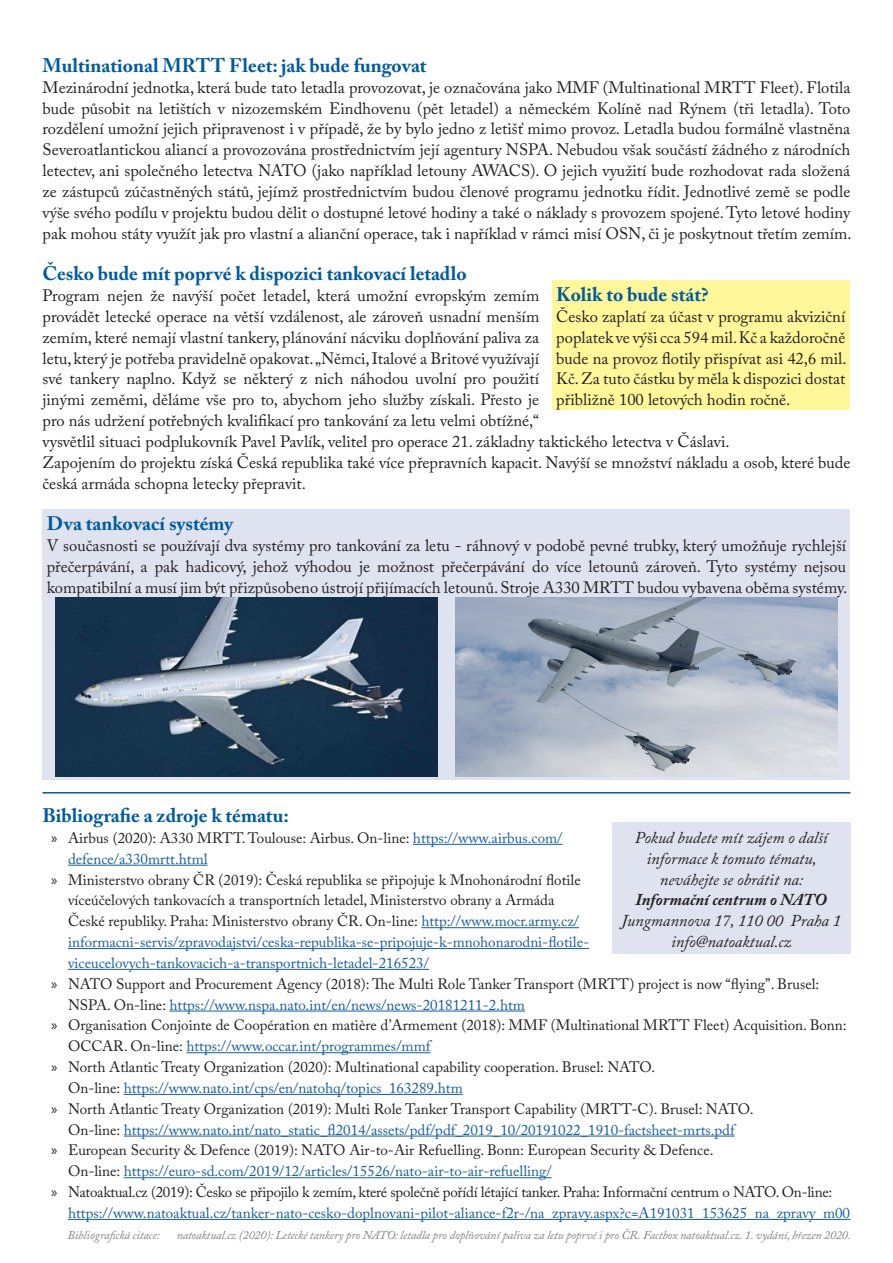
<style>
.page{position:relative;width:893px;height:1263px;background:#fff}
.page>*{position:absolute;margin:0;border:0;box-sizing:border-box;transform-origin:0 0}
.Nadpis{font:700 19.5px "Adobe Caslon Pro";color:#015a9d}
.Nadpis_biblio{font:700 19.5px "Adobe Caslon Pro";color:#015a9d}
.t1{font:16.5px/20.9px "Adobe Caslon Pro";color:#231f20;text-align:justify}
.t2{font:italic 16.5px/20.9px "Adobe Caslon Pro";color:#231f20;text-align:center}
.t3{font:15px/20.9px "Adobe Caslon Pro";color:#231f20}
.t4{font:15px/20.9px "Adobe Caslon Pro";letter-spacing:-.01em;color:#175d9e}
.Citace{font:italic 12px "Adobe Caslon Pro";letter-spacing:-.01em;color:#808285}
.s1{font-family:"Myriad Pro"}
.s2{color:#175d9e}
.s3{font-family:"Myriad Pro";color:#231f20}
.s4{color:#231f20}
.s5{font-weight:700}
</style>
<div class="page">
<div style="left:43px;top:509px;width:807px;height:271px;background:#dee3ef"></div>
<hr style="left:43px;top:792px;width:807px;height:1px;background:#015a9d">
<hr style="left:413px;top:844px;width:149px;height:1px;background:#175d9e">
<hr style="left:68px;top:865px;width:140px;height:1px;background:#175d9e">
<hr style="left:421px;top:927px;width:158px;height:1px;background:#175d9e">
<hr style="left:68px;top:948px;width:521px;height:1px;background:#175d9e">
<hr style="left:68px;top:969px;width:361px;height:1px;background:#175d9e">
<hr style="left:170px;top:1011px;width:355px;height:1px;background:#175d9e">
<hr style="left:186px;top:1052px;width:244px;height:1px;background:#175d9e">
<hr style="left:124px;top:1094px;width:339px;height:1px;background:#175d9e">
<hr style="left:124px;top:1136px;width:611px;height:1px;background:#175d9e">
<hr style="left:124px;top:1177px;width:428px;height:1px;background:#175d9e">
<hr style="left:68px;top:1219px;width:782px;height:1px;background:#175d9e">
<div style="left:612px;top:822px;width:238px;height:131px;background:#dee3ef"></div>
<div style="left:552px;top:280px;width:298px;height:129px;background:#fff79a"></div>
<img style="left:55px;top:597px;width:383px;height:179px">
<img style="left:455px;top:597px;width:383px;height:179px">
<p class="Nadpis" style="left:43px;top:54px;width:386px">Multinational MRTT Fleet: jak bude fungovat</p>
<p class="t1" style="left:43px;top:77px;width:811px">Mezinárodní jednotka, která bude tato letadla provozovat, je označována jako MMF (Multinational MRTT Fleet). Flotila bude působit na letištích v nizozemském Eindhovenu (pět letadel) a německém Kolíně nad Rýnem (tři letadla). Toto rozdělení umožní jejich připravenost i v případě, že by bylo jedno z letišť mimo provoz. Letadla budou formálně vlastněna Severoatlantickou aliancí a provozována prostřednictvím její agentury NSPA. Nebudou však součástí žádného z národních letectev, ani společného letectva NATO (jako například letouny AWACS). O jejich využití bude rozhodovat rada složená ze zástupců zúčastněných států, jejímž prostřednictvím budou členové programu jednotku řídit. Jednotlivé země se podle výše svého podílu v projektu budou dělit o dostupné letové hodiny a také o náklady s provozem spojené. Tyto letové hodiny pak mohou státy využít jak pro vlastní a alianční operace, tak i například v rámci misí OSN, či je poskytnout třetím zemím.</p>
<p class="Nadpis" style="left:43px;top:262px;width:426px">Česko bude mít poprvé k dispozici tankovací letadlo</p>
<p class="t1" style="left:43px;top:285px;width:689px;text-align:left">Program nejen že navýší počet letadel, která umožní evropským zemím<br>provádět letecké operace na větší vzdálenost, ale zároveň usnadní menším<br>zemím, které nemají vlastní tankery, plánování nácviku doplňování paliva za<br>letu, který je potřeba pravidelně opakovat. „Němci, Italové a Britové využívají<br>své tankery naplno. Když se některý z nich náhodou uvolní pro použití<br>jinými zeměmi, děláme vše pro to, abychom jeho služby získali. Přesto je<br>pro nás udržení potřebných kvalifikací pro tankování za letu velmi obtížné,“<br>vysvětlil situaci podplukovník Pavel Pavlík, velitel pro operace 21. základny taktického letectva v Čáslavi.</p>
<p class="t1" style="left:43px;top:452px;width:809px">Zapojením do projektu získá Česká republika také více přepravních kapacit. Navýší se množství nákladu a osob, které bude česká armáda schopna letecky přepravit.</p>
<p class="Nadpis" style="left:556px;top:283px;width:154px">Kolik to bude stát?</p>
<p class="t1" style="left:556px;top:306px;width:292px">Česko zaplatí za účast v programu akviziční poplatek ve výši cca 594 mil. Kč a každoročně bude na provoz flotily přispívat asi 42,6 mil.<br>Kč. Za tuto částku by měla k dispozici dostat přibližně 100 letových hodin ročně.</p>
<p class="Nadpis" style="left:47px;top:512px;width:188px">Dva tankovací systémy</p>
<p class="t1" style="left:47px;top:535px;width:802px">V současnosti se používají dva systémy pro tankování za letu - ráhnový v podobě pevné trubky, který umožňuje rychlejší přečerpávání, a pak hadicový, jehož výhodou je možnost přečerpávání do více letounů zároveň. Tyto systémy nejsou kompatibilní a musí jim být přizpůsobeno ústrojí přijímacích letounů. Stroje A330 MRTT budou vybavena oběma systémy.</p>
<p class="Nadpis_biblio" style="left:43px;top:804px;width:248px">Bibliografie a zdroje k tématu:</p>
<p class="t3" style="left:68px;top:827px;width:496px;text-indent:-17px"><span class="s1">»</span> Airbus (2020): A330 MRTT. Toulouse: Airbus. On-line: <span class="s2">https://www.airbus.com/ defence/a330mrtt.html</span></p>
<p class="t3" style="left:68px;top:869px;width:523px;text-indent:-17px"><span class="s1">»</span> Ministerstvo obrany ČR (2019): Česká republika se připojuje k Mnohonárodní flotile víceúčelových tankovacích a transportních letadel, Ministerstvo obrany a Armáda České republiky. Praha: Ministerstvo obrany ČR. On-line: <span class="s2">http://www.mocr.army.cz/ informacni-servis/zpravodajstvi/ceska-republika-se-pripojuje-k-mnohonarodni-flotile&shy;viceucelovych-tankovacich-a-transportnich-letadel-216523/</span></p>
<p class="t3" style="left:68px;top:973px;width:753px;text-indent:-17px"><span class="s1">»</span> NATO Support and Procurement Agency (2018): The Multi Role Tanker Transport (MRTT) project is now “flying”. Brusel:<br>NSPA. On-line: <span class="s2">https://www.nspa.nato.int/en/news/news-20181211-2.htm</span></p>
<p class="t3" style="left:68px;top:1015px;width:780px;text-indent:-17px"><span class="s1">»</span> Organisation Conjointe de Coopération en matière d’Armement (2018): MMF (Multinational MRTT Fleet) Acquisition. Bonn:<br>OCCAR. On-line: <span class="s2">https://www.occar.int/programmes/mmf</span></p>
<p class="t3" style="left:68px;top:1056px;width:589px;text-indent:-17px"><span class="s1">»</span> North Atlantic Treaty Organization (2020): Multinational capability cooperation. Brusel: NATO.<br>On-line: <span class="s2">https://www.nato.int/cps/en/natohq/topics_163289.htm</span></p>
<p class="t3" style="left:51px;top:1098px;width:704px;text-align:center"><span class="s1">»</span> North Atlantic Treaty Organization (2019): Multi Role Tanker Transport Capability (MRTT-C). Brusel: NATO.<br>On-line: <span class="s2">https://www.nato.int/nato_static_fl2014/assets/pdf/pdf_2019_10/20191022_1910-factsheet-mrts.pdf</span></p>
<p class="t3" style="left:68px;top:1140px;width:647px;text-indent:-17px"><span class="s1">»</span> European Security &amp; Defence (2019): NATO Air-to-Air Refuelling. Bonn: European Security &amp; Defence.<br>On-line: <span class="s2">https://euro-sd.com/2019/12/articles/15526/nato-air-to-air-refuelling/</span></p>
<p class="t4" style="left:68px;top:1181px;width:784px;text-indent:-17px"><span class="s3">»</span> <span class="s4">Natoaktual.cz (2019): Česko se připojilo k zemím, které společně pořídí létající tanker. Praha: Informační centrum o NATO. On-line: </span>https://www.natoaktual.cz/tanker-nato-cesko-doplnovani-pilot-aliance-f2r-/na_zpravy.aspx?c=A191031_153625_na_zpravy_m00</p>
<p class="t2" style="left:621px;top:827px;width:221px">Pokud budete mít zájem o další informace k tomuto tématu, neváhejte se obrátit na:<br><span class="s5">Informační centrum o NATO<br></span>Jungmannova 17, 110 00 Praha 1 info@natoaktual.cz</p>
<p class="Citace" style="left:67px;top:1227px;width:94px">Bibliografická citace:</p>
<p class="Citace" style="left:177px;top:1227px;width:676px">natoaktual.cz (2020): Letecké tankery pro NATO: letadla pro doplňování paliva za letu poprvé i pro ČR. Factbox natoaktual.cz. 1. vydání, březen 2020.</p>
</div>
